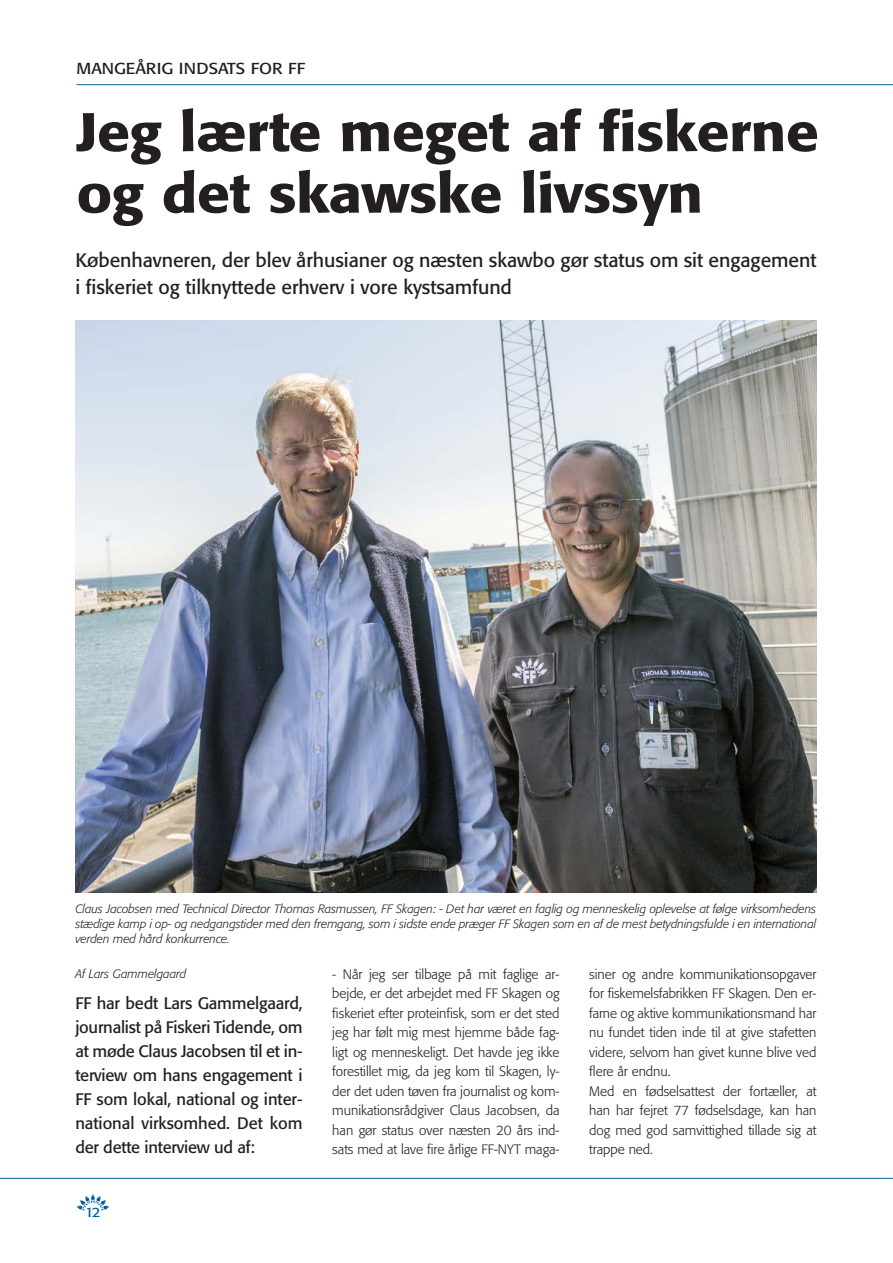
<style>
.page{position:relative;width:893px;height:1263px;background:#fff}
.page>*{position:absolute;margin:0;border:0;box-sizing:border-box;transform-origin:0 0}
.Overskrift{font:500 53.85px/61.5px "Formata";letter-spacing:-.01em;color:#231f20;scale:1.1 1}
.Underoverskrift_2017{font:19.5px/27px "Formata";letter-spacing:-.005em;color:#231f20}
.Rubrik{font:16.5px/24px "Formata";letter-spacing:-.005em;color:#231f20;text-align:justify}
.Over-overskrift{font:15.75px "Formata";color:#231f20;scale:1.1 1}
.BRØD_2017{font:300 13.5px/19.5px "Formata";letter-spacing:-.005em;color:#231f20;text-align:justify}
.t1{font:13.5px "Formata";color:#0062a3;scale:1.1 1}
.Billedtekst_2017{font:italic 300 12px/15px "Formata";letter-spacing:-.005em;color:#231f20;text-align:justify}
.BILLEDTXT{font:italic 300 12px "Formata";color:#231f20}
</style>
<div class="page">
<svg style="left:77px;top:1194px;width:32px;height:17px"></svg>
<hr style="left:0;top:1178px;width:893px;height:1px;background:#0062a3">
<hr style="left:77px;top:84px;width:816px;height:1px;background:#0062a3">
<img style="left:75px;top:321px;width:741px;height:572px">
<p class="Over-overskrift" style="left:77px;top:59px;width:209px">MANGEÅRIG INDSATS FOR FF</p>
<p class="Overskrift" style="left:77px;top:101px;width:676px">Jeg lærte meget af fiskerne og det skawske livssyn</p>
<p class="Underoverskrift_2017" style="left:75px;top:247px;width:743px">Københavneren, der blev århusianer og næsten skawbo gør status om sit engagement i fiskeriet og tilknyttede erhverv i vore kystsamfund</p>
<p class="Billedtekst_2017" style="left:75px;top:901px;width:742px">Claus Jacobsen med Technical Director Thomas Rasmussen, FF Skagen: - Det har været en faglig og menneskelig oplevelse at følge virksomhedens stædige kamp i op- og nedgangstider med den fremgang, som i sidste ende præger FF Skagen som en af de mest betydningsfulde i en international verden med hård konkurrence.</p>
<p class="BILLEDTXT" style="left:75px;top:966px;width:113px">Af Lars Gammelgaard</p>
<p class="BRØD_2017" style="left:332px;top:964px;width:229px">- Når jeg ser tilbage på mit faglige ar&shy;bejde, er det arbejdet med FF Skagen og fiskeriet efter proteinfisk, som er det sted jeg har følt mig mest hjemme både fag&shy;ligt og menneskeligt. Det havde jeg ikke forestillet mig, da jeg kom til Skagen, ly&shy;der det uden tøven fra journalist og kom&shy;munikationsrådgiver Claus Jacobsen, da han gør status over næsten 20 års ind&shy;sats med at lave fire årlige FF-NYT maga-</p>
<p class="BRØD_2017" style="left:589px;top:964px;width:229px">siner og andre kommunikationsopgaver for fiskemelsfabrikken FF Skagen. Den er&shy;farne og aktive kommunikationsmand har nu fundet tiden inde til at give stafetten videre, selvom han givet kunne blive ved flere år endnu.</p>
<p class="Rubrik" style="left:75px;top:991px;width:229px">FF har bedt Lars Gammelgaard, journalist på Fiskeri Tidende, om at møde Claus Jacobsen til et in&shy;terview om hans engagement i FF som lokal, national og inter&shy;national virksomhed. Det kom der dette interview ud af:</p>
<p class="BRØD_2017" style="left:589px;top:1081px;width:229px">Med en fødselsattest der fortæller, at han har fejret 77 fødselsdage, kan han dog med god samvittighed tillade sig at trappe ned.</p>
<p class="t1" style="left:85px;top:1204px;width:15px">12</p>
</div>
